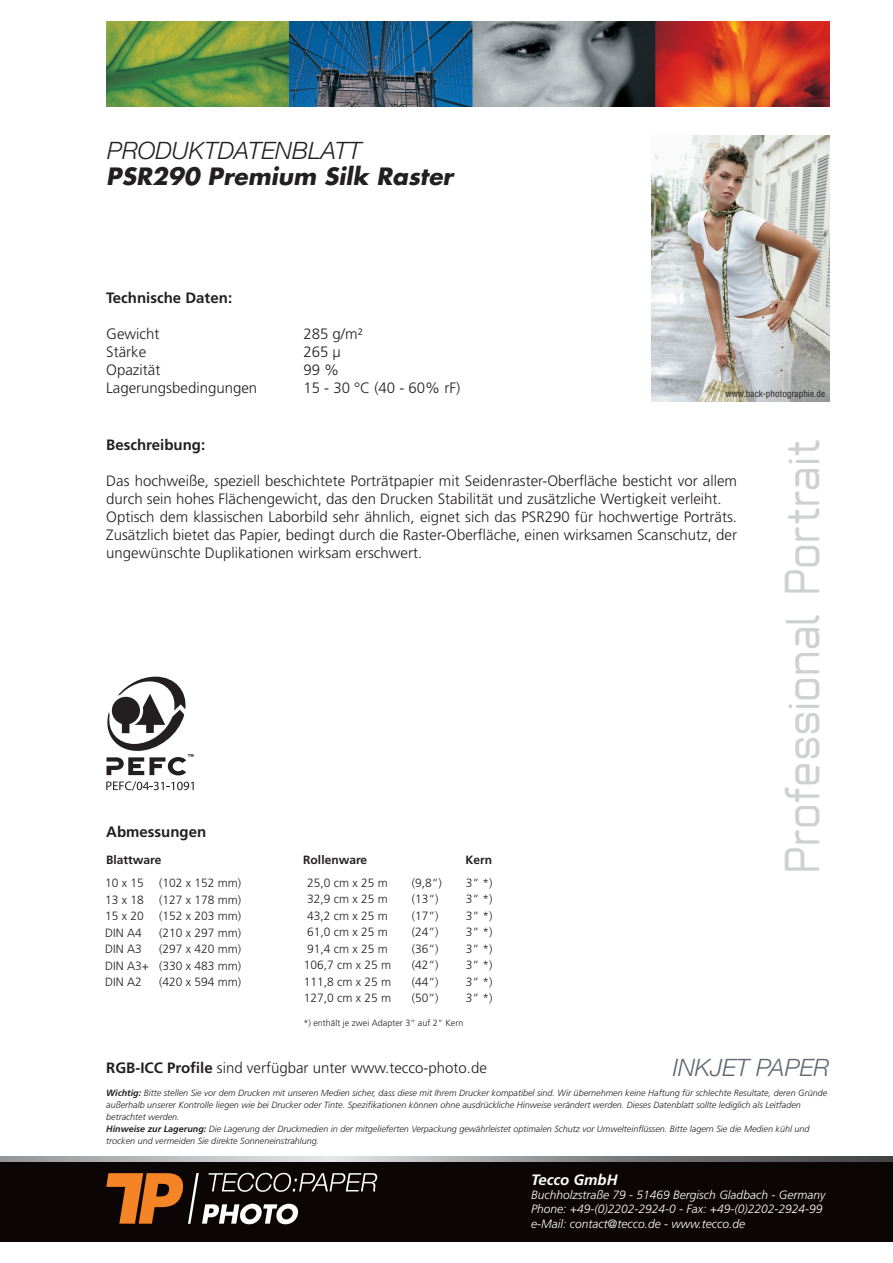
<style>
.page{position:relative;width:893px;height:1263px;background:#fff}
.page>*{position:absolute;margin:0;border:0;box-sizing:border-box;transform-origin:0 0}
.t1{font:48px "Basic Lightltd";letter-spacing:-.01em;color:#ced1d0}
.t2{font:italic 300 24px "Helvetica Neue LT Std";color:#231f20}
.t3{font:italic 300 24px "Helvetica Neue LT Std";color:#5f696f}
.t4{font:italic 700 23.25px "Futura Std";color:#231f20}
.t5{font:300 15px/18px "Frutiger LT Std";color:#231f20}
.t6{font:700 15px "Frutiger LT Std";color:#231f20}
.t7{font:italic 700 15px "Frutiger LT Std";color:#fff}
.t8{font:300 12px/16.5px "Frutiger LT Std";color:#231f20;text-align:justify}
.t9{font:italic 300 12px/14.4px "Frutiger LT Std";color:#fff}
.t10{font:700 12px "Frutiger LT Std";color:#231f20}
.t11{font:condensed 9.3px "Helvetica LT Std";color:#231f20}
.t12{font:italic 300 9px/12px "Frutiger LT Std";color:#231f20}
.t13{font:300 9px "Frutiger LT Std";color:#231f20}
.s1{font-weight:700}
</style>
<div class="page">
<img style="left:106px;top:21px;width:723px;height:85px">
<div style="left:0;top:1161px;width:893px;height:81px;background:#0b0605"></div>
<svg style="left:0;top:1157px;width:893px;height:4px;background:#9a9b9e"></svg>
<img style="left:652px;top:135px;width:177px;height:266px">
<svg style="left:106px;top:781px;width:88px;height:10px"></svg>
<svg style="left:106px;top:677px;width:87px;height:98px"></svg>
<svg style="left:106px;top:1173px;width:271px;height:51px"></svg>
<h2 class="t2" style="left:107px;top:136px;width:256px">PRODUKTDATENBLATT</h2>
<h3 class="t4" style="left:106px;top:161px;width:348px">PSR290 Premium Silk Raster</h3>
<h3 class="t6" style="left:106px;top:288px;width:127px">Technische Daten:</h3>
<h3 class="t5" style="left:106px;top:325px;width:152px">Gewicht<br>Stärke<br>Opazität<br>Lagerungsbedingungen</h3>
<h3 class="t5" style="left:303px;top:325px;width:158px">285 g/m²<br>265 μ<br>99 %<br>15 - 30 °C (40 - 60% rF)</h3>
<p class="t11" style="left:725px;top:388px;width:101px">www.back-photographie.de</p>
<h3 class="t6" style="left:106px;top:436px;width:100px">Beschreibung:</h3>
<p class="t5" style="left:106px;top:472px;width:632px">Das hochweiße, speziell beschichtete Porträtpapier mit Seidenraster-Oberfläche besticht vor allem durch sein hohes Flächengewicht, das den Drucken Stabilität und zusätzliche Wertigkeit verleiht.<br>Optisch dem klassischen Laborbild sehr ähnlich, eignet sich das PSR290 für hochwertige Porträts.<br>Zusätzlich bietet das Papier, bedingt durch die Raster-Oberfläche, einen wirksamen Scanschutz, der ungewünschte Duplikationen wirksam erschwert.</p>
<h3 class="t6" style="left:106px;top:823px;width:101px">Abmessungen</h3>
<h3 class="t10" style="left:106px;top:852px;width:57px">Blattware</h3>
<h3 class="t10" style="left:303px;top:852px;width:65px">Rollenware</h3>
<h3 class="t10" style="left:465px;top:852px;width:28px">Kern</h3>
<h3 class="t8" style="left:105px;top:875px;width:40px">10 x 15</h3>
<h3 class="t8" style="left:159px;top:875px;width:84px">(102 x 152 mm)</h3>
<h3 class="t8" style="left:105px;top:891px;width:40px">13 x 18</h3>
<h3 class="t8" style="left:159px;top:891px;width:84px">(127 x 178 mm)</h3>
<h3 class="t8" style="left:105px;top:908px;width:40px">15 x 20</h3>
<h3 class="t8" style="left:159px;top:908px;width:84px">(152 x 203 mm)</h3>
<h3 class="t8" style="left:105px;top:924px;width:38px">DIN A4</h3>
<h3 class="t8" style="left:159px;top:924px;width:84px">(210 x 297 mm)</h3>
<h3 class="t8" style="left:105px;top:941px;width:38px">DIN A3</h3>
<h3 class="t8" style="left:105px;top:941px;width:138px;text-indent:54px">(297 x 420 mm)<br>DIN A3+ (330 x 483 mm)<br>DIN A2</h3>
<h3 class="t8" style="left:159px;top:974px;width:84px">(420 x 594 mm)</h3>
<h3 class="t8" style="left:307px;top:875px;width:82px">25,0 cm x 25 m</h3>
<h3 class="t8" style="left:412px;top:875px;width:32px">(9,8“)</h3>
<h3 class="t8" style="left:466px;top:875px;width:28px">3“ *)</h3>
<h3 class="t8" style="left:307px;top:891px;width:82px">32,9 cm x 25 m</h3>
<h3 class="t8" style="left:412px;top:891px;width:28px">(13“)</h3>
<h3 class="t8" style="left:466px;top:891px;width:28px">3“ *)</h3>
<h3 class="t8" style="left:307px;top:908px;width:82px">43,2 cm x 25 m</h3>
<h3 class="t8" style="left:412px;top:908px;width:28px">(17“)</h3>
<h3 class="t8" style="left:466px;top:908px;width:28px">3“ *)</h3>
<h3 class="t8" style="left:307px;top:924px;width:82px">61,0 cm x 25 m</h3>
<h3 class="t8" style="left:412px;top:924px;width:28px">(24“)</h3>
<h3 class="t8" style="left:466px;top:924px;width:28px">3“ *)</h3>
<h3 class="t8" style="left:307px;top:941px;width:82px">91,4 cm x 25 m</h3>
<h3 class="t8" style="left:412px;top:941px;width:28px">(36“)</h3>
<h3 class="t8" style="left:466px;top:941px;width:28px">3“ *)</h3>
<h3 class="t8" style="left:304px;top:957px;width:89px">106,7 cm x 25 m</h3>
<h3 class="t8" style="left:412px;top:957px;width:28px">(42“)</h3>
<h3 class="t8" style="left:466px;top:957px;width:28px">3“ *)</h3>
<h3 class="t8" style="left:304px;top:974px;width:89px">111,8 cm x 25 m</h3>
<h3 class="t8" style="left:412px;top:974px;width:28px">(44“)</h3>
<h3 class="t8" style="left:466px;top:974px;width:28px">3“ *)</h3>
<h3 class="t8" style="left:304px;top:990px;width:89px">127,0 cm x 25 m</h3>
<h3 class="t8" style="left:412px;top:990px;width:28px">(50“)</h3>
<h3 class="t8" style="left:466px;top:990px;width:28px">3“ *)</h3>
<p class="t13" style="left:303px;top:1017px;width:162px">*) enthält je zwei Adapter 3“ auf 2“ Kern</p>
<h1 class="t1" style="left:785px;top:873px;width:437px;rotate:-90deg">Professional Portrait</h1>
<h3 class="t5" style="left:106px;top:1059px;width:382px"><span class="s1">RGB-ICC Profile</span> sind verfügbar unter www.tecco-photo.de</h3>
<h2 class="t3" style="left:673px;top:1053px;width:158px">INKJET PAPER</h2>
<p class="t12" style="left:106px;top:1087px;width:722px"><span class="s1">Wichtig:</span> Bitte stellen Sie vor dem Drucken mit unseren Medien sicher, dass diese mit Ihrem Drucker kompatibel sind. Wir übernehmen keine Haftung für schlechte Resultate, deren Gründe außerhalb unserer Kontrolle liegen wie bei Drucker oder Tinte. Spezifikationen können ohne ausdrückliche Hinweise verändert werden. Dieses Datenblatt sollte lediglich als Leitfaden betrachtet werden.<br><span class="s1">Hinweise zur Lagerung:</span> Die Lagerung der Druckmedien in der mitgelieferten Verpackung gewährleistet optimalen Schutz vor Umwelteinflüssen. Bitte lagern Sie die Medien kühl und trocken und vermeiden Sie direkte Sonneneinstrahlung.</p>
<h3 class="t7" style="left:531px;top:1170px;width:88px">Tecco GmbH</h3>
<h3 class="t9" style="left:531px;top:1188px;width:296px">Buchholzstraße 79 - 51469 Bergisch Gladbach - Germany<br>Phone: +49-(0)2202-2924-0 - Fax: +49-(0)2202-2924-99 e-Mail: contact@tecco.de - www.tecco.de</h3>
</div>
